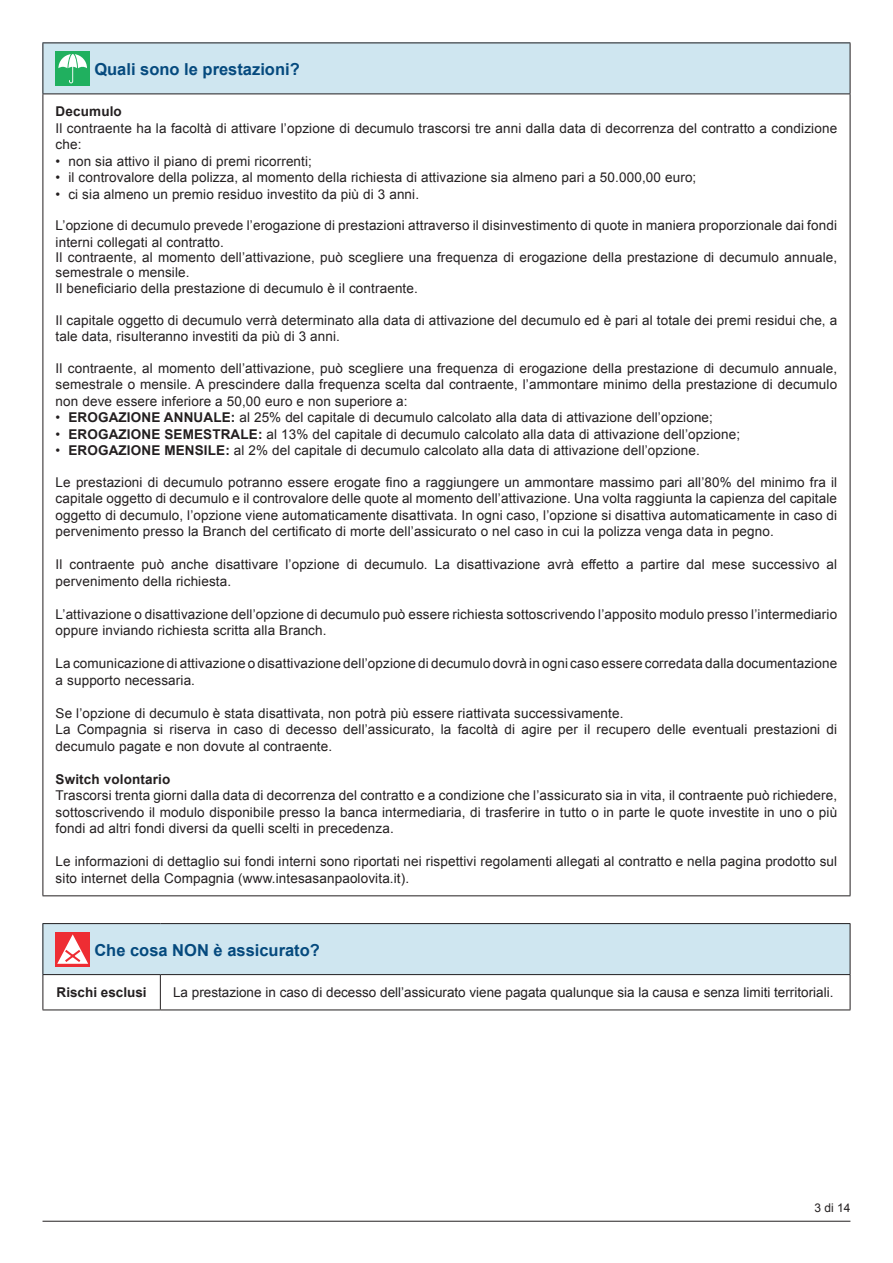
<style>
.page{position:relative;width:893px;height:1263px;background:#fff}
.page>*{position:absolute;margin:0;border:0;box-sizing:border-box;transform-origin:0 0}
.t1{font:700 16.5px "Arial";color:#054a7e}
.t2{font:13.5px/16.5px "Arial";letter-spacing:.01em;color:#231f20}
.t3{font:700 13.5px "Arial";letter-spacing:.01em;color:#231f20}
.t4{font:12px "Arial";color:#231f20}
.s1{font-weight:700}
</style>
<div class="page">
<hr style="left:43px;top:1221px;width:807px;height:1px;background:#231f20">
<div style="left:43px;top:43px;width:807px;height:51px;background:#cfe6f0"></div>
<hr style="left:43px;top:43px;width:807px;height:1px;background:#231f20">
<hr style="left:43px;top:94px;width:807px;height:1px;background:#231f20">
<hr style="left:43px;top:895px;width:807px;height:1px;background:#231f20">
<hr style="left:43px;top:43px;width:1px;height:51px;background:#231f20">
<hr style="left:43px;top:94px;width:1px;height:801px;background:#231f20">
<hr style="left:850px;top:43px;width:1px;height:51px;background:#231f20">
<hr style="left:850px;top:94px;width:1px;height:801px;background:#231f20">
<div style="left:56px;top:51px;width:34px;height:34px;background:#20b05f"></div>
<svg style="left:58px;top:54px;width:29px;height:29px"></svg>
<div style="left:43px;top:923px;width:807px;height:51px;background:#cfe6f0"></div>
<hr style="left:43px;top:923px;width:117px;height:1px;background:#231f20">
<hr style="left:160px;top:923px;width:690px;height:1px;background:#231f20">
<hr style="left:43px;top:974px;width:117px;height:1px;background:#231f20">
<hr style="left:160px;top:974px;width:690px;height:1px;background:#231f20">
<hr style="left:43px;top:1009px;width:117px;height:1px;background:#231f20">
<hr style="left:160px;top:1009px;width:690px;height:1px;background:#231f20">
<hr style="left:43px;top:924px;width:1px;height:50px;background:#231f20">
<hr style="left:43px;top:975px;width:1px;height:34px;background:#231f20">
<hr style="left:850px;top:924px;width:1px;height:50px;background:#231f20">
<hr style="left:160px;top:975px;width:1px;height:34px;background:#231f20">
<hr style="left:850px;top:975px;width:1px;height:34px;background:#231f20">
<div style="left:56px;top:932px;width:34px;height:34px;background:#ee2d33"></div>
<svg style="left:57px;top:934px;width:31px;height:30px"></svg>
<p class="t1" style="left:94px;top:58px;width:207px">Quali sono le prestazioni?</p>
<p class="t3" style="left:56px;top:103px;width:68px">Decumulo</p>
<p class="t2" style="left:56px;top:120px;width:783px">Il contraente ha la facoltà di attivare l’opzione di decumulo trascorsi tre anni dalla data di decorrenza del contratto a condizione che:</p>
<p class="t2" style="left:56px;top:153px;width:258px">• non sia attivo il piano di premi ricorrenti;</p>
<p class="t2" style="left:56px;top:170px;width:642px">• il controvalore della polizza, al momento della richiesta di attivazione sia almeno pari a 50.000,00 euro;</p>
<p class="t2" style="left:56px;top:186px;width:365px">• ci sia almeno un premio residuo investito da più di 3 anni.</p>
<p class="t2" style="left:56px;top:218px;width:783px">L’opzione di decumulo prevede l’erogazione di prestazioni attraverso il disinvestimento di quote in maniera proporzionale dai fondi interni collegati al contratto.</p>
<p class="t2" style="left:56px;top:250px;width:783px;line-height:15px">Il contraente, al momento dell’attivazione, può scegliere una frequenza di erogazione della prestazione di decumulo annuale, semestrale o mensile.</p>
<p class="t2" style="left:56px;top:281px;width:364px">Il beneficiario della prestazione di decumulo è il contraente.</p>
<p class="t2" style="left:56px;top:312px;width:783px">Il capitale oggetto di decumulo verrà determinato alla data di attivazione del decumulo ed è pari al totale dei premi residui che, a tale data, risulteranno investiti da più di 3 anni.</p>
<p class="t2" style="left:56px;top:360px;width:783px;text-align:justify">Il contraente, al momento dell’attivazione, può scegliere una frequenza di erogazione della prestazione di decumulo annuale, semestrale o mensile. A prescindere dalla frequenza scelta dal contraente, l’ammontare minimo della prestazione di decumulo non deve essere inferiore a 50,00 euro e non superiore a:</p>
<p class="t2" style="left:56px;top:410px;width:659px">• <span class="s1">EROGAZIONE ANNUALE:</span> al 25% del capitale di decumulo calcolato alla data di attivazione dell’opzione;</p>
<p class="t2" style="left:56px;top:426px;width:686px">• <span class="s1">EROGAZIONE SEMESTRALE:</span> al 13% del capitale di decumulo calcolato alla data di attivazione dell’opzione;</p>
<p class="t2" style="left:56px;top:443px;width:646px">• <span class="s1">EROGAZIONE MENSILE:</span> al 2% del capitale di decumulo calcolato alla data di attivazione dell’opzione.</p>
<p class="t2" style="left:56px;top:474px;width:783px;text-align:justify">Le prestazioni di decumulo potranno essere erogate fino a raggiungere un ammontare massimo pari all’80% del minimo fra il capitale oggetto di decumulo e il controvalore delle quote al momento dell’attivazione. Una volta raggiunta la capienza del capitale oggetto di decumulo, l’opzione viene automaticamente disattivata. In ogni caso, l’opzione si disattiva automaticamente in caso di pervenimento presso la Branch del certificato di morte dell’assicurato o nel caso in cui la polizza venga data in pegno.</p>
<p class="t2" style="left:56px;top:557px;width:783px">Il contraente può anche disattivare l’opzione di decumulo. La disattivazione avrà effetto a partire dal mese successivo al pervenimento della richiesta.</p>
<p class="t2" style="left:56px;top:606px;width:783px">L’attivazione o disattivazione dell’opzione di decumulo può essere richiesta sottoscrivendo l’apposito modulo presso l’intermediario oppure inviando richiesta scritta alla Branch.</p>
<p class="t2" style="left:56px;top:656px;width:783px">La comunicazione di attivazione o disattivazione dell’opzione di decumulo dovrà in ogni caso essere corredata dalla documentazione a supporto necessaria.</p>
<p class="t2" style="left:56px;top:705px;width:783px">Se l’opzione di decumulo è stata disattivata, non potrà più essere riattivata successivamente.<br>La Compagnia si riserva in caso di decesso dell’assicurato, la facoltà di agire per il recupero delle eventuali prestazioni di decumulo pagate e non dovute al contraente.</p>
<p class="t3" style="left:56px;top:770px;width:116px">Switch volontario</p>
<p class="t2" style="left:56px;top:788px;width:783px;text-align:justify">Trascorsi trenta giorni dalla data di decorrenza del contratto e a condizione che l’assicurato sia in vita, il contraente può richiedere, sottoscrivendo il modulo disponibile presso la banca intermediaria, di trasferire in tutto o in parte le quote investite in uno o più fondi ad altri fondi diversi da quelli scelti in precedenza.</p>
<p class="t2" style="left:56px;top:854px;width:783px">Le informazioni di dettaglio sui fondi interni sono riportati nei rispettivi regolamenti allegati al contratto e nella pagina prodotto sul sito internet della Compagnia (www.intesasanpaolovita.it).</p>
<p class="t1" style="left:94px;top:939px;width:227px">Che cosa NON è assicurato?</p>
<p class="t3" style="left:57px;top:983px;width:92px">Rischi esclusi</p>
<p class="t2" style="left:173px;top:984px;width:662px">La prestazione in caso di decesso dell’assicurato viene pagata qualunque sia la causa e senza limiti territoriali.</p>
<p class="t4" style="left:814px;top:1200px;width:38px">3 di 14</p>
</div>
